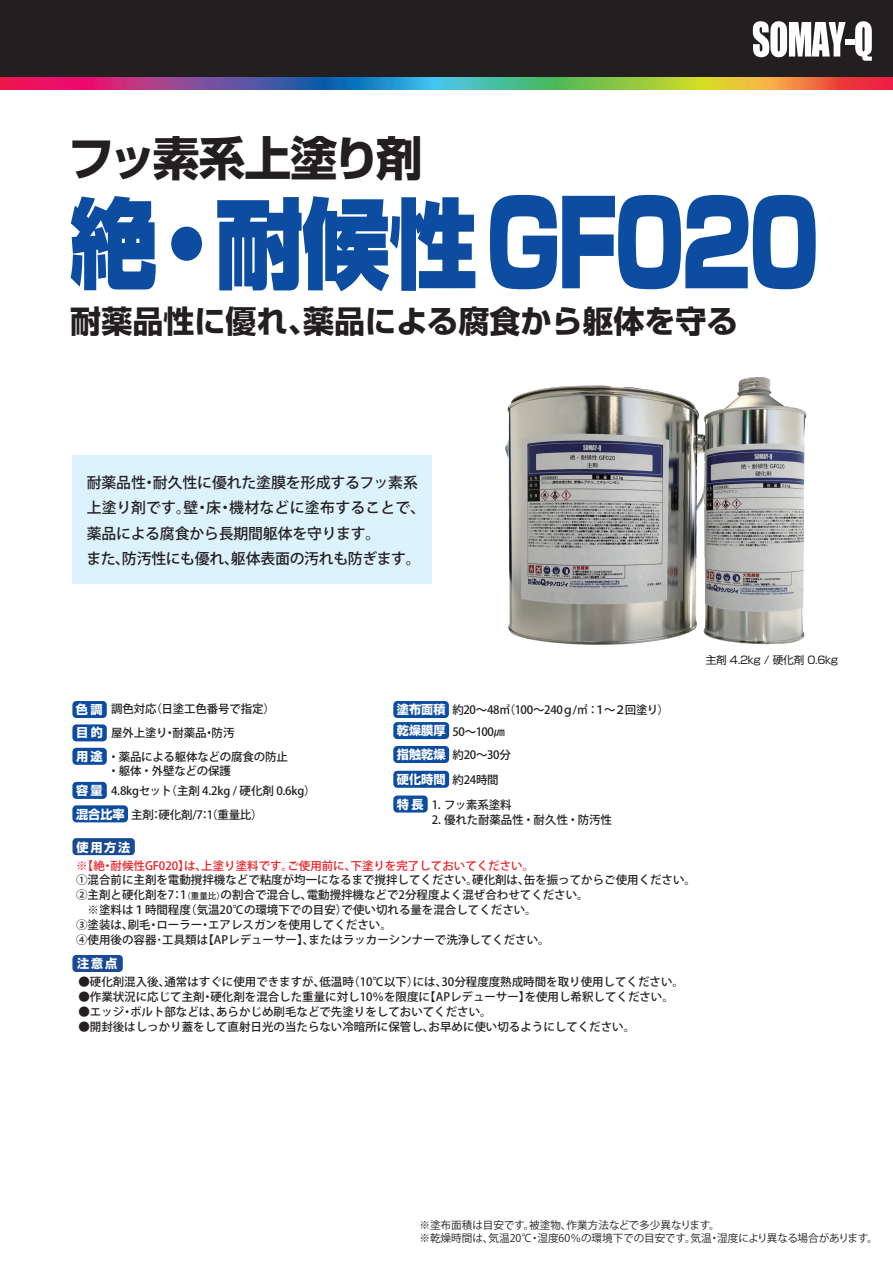
<style>
.page{position:relative;width:893px;height:1263px;background:#fff}
.page>*{position:absolute;margin:0;border:0;box-sizing:border-box;transform-origin:0 0}
.t1{font:900 97.8px "Shin Go Pro";color:#0d4da1;scale:.9 1}
.t2{font:700 46.8px "Shin Go Pro";letter-spacing:-.075em;color:#231f20}
.t3{font:700 31.05px "Shin Go Pro";color:#231f20}
.t4{font:500 14.85px/25.5px "Koz Go Pr 6 N";letter-spacing:-.01em;color:#231f20}
.t5{font:700 12.15px "Shin Go Pro";letter-spacing:.145em;color:#fff}
.t6{font:500 11.55px/14.9px "Koz Go Pr 6 N";color:#231f20}
.t7{font:500 11.55px/24.8px "Koz Go Pr 6 N";letter-spacing:-.03em;color:#231f20}
.t8{font:500 11.55px "Koz Go Pr 6 N";color:#ee1d23}
.t9{font:10.65px/12.8px "Koz Go Pro";color:#231f20}
.t10{font:10.65px "Shin Go Pro";letter-spacing:-.015em;color:#231f20}
.s1{font-size:117.3px}
.s2{font-family:"Shin Go Pro";font-weight:700;font-size:12.15px;color:#fff}
.s3{font-size:8.55px}
</style>
<div class="page">
<div style="left:72px;top:838px;width:63px;height:17px;background:#194a93;border-radius:4px"></div>
<div style="left:72px;top:455px;width:360px;height:129px;background:#dcf2fc"></div>
<div style="left:72px;top:955px;width:51px;height:17px;background:#194a93;border-radius:4px"></div>
<div style="left:72px;top:724px;width:35px;height:17px;background:#0d4da1;border-radius:4px"></div>
<div style="left:72px;top:701px;width:35px;height:17px;background:#0d4da1;border-radius:4px"></div>
<div style="left:72px;top:805px;width:56px;height:17px;background:#0d4da1;border-radius:4px"></div>
<div style="left:72px;top:748px;width:35px;height:17px;background:#0d4da1;border-radius:4px"></div>
<div style="left:72px;top:782px;width:35px;height:17px;background:#0d4da1;border-radius:4px"></div>
<div style="left:393px;top:795px;width:35px;height:17px;background:#0d4da1;border-radius:4px"></div>
<div style="left:393px;top:701px;width:56px;height:17px;background:#0d4da1;border-radius:4px"></div>
<div style="left:393px;top:746px;width:56px;height:17px;background:#0d4da1;border-radius:4px"></div>
<div style="left:393px;top:771px;width:56px;height:17px;background:#0d4da1;border-radius:4px"></div>
<img style="left:505px;top:377px;width:302px;height:268px">
<svg style="left:697px;top:451px;width:8px;height:54px"></svg>
<svg style="left:0;top:77px;width:893px;height:12px;background:#907b78"></svg>
<div style="left:0;top:0;width:893px;height:77px;background:#231f20"></div>
<svg style="left:753px;top:21px;width:92px;height:36px"></svg>
<div style="left:845px;top:39px;width:9px;height:6px;background:#fff"></div>
<svg style="left:855px;top:21px;width:17px;height:40px"></svg>
<div style="left:393px;top:722px;width:56px;height:17px;background:#0d4da1;border-radius:4px"></div>
<h2 class="t2" style="left:68px;top:121px;width:356px">フッ素系上塗り剤</h2>
<h1 class="t1" style="left:70px;top:166px;width:835px">絶・耐候性<span class="s1">GF020</span></h1>
<h3 class="t3" style="left:70px;top:296px;width:669px">耐薬品性に優れ、薬品による腐食から躯体を守る</h3>
<p class="t4" style="left:86px;top:470px;width:341px">耐薬品性・耐久性に優れた塗膜を形成するフッ素系上塗り剤です。壁・床・機材などに塗布することで、薬品による腐食から長期間躯体を守ります。<br>また、防汚性にも優れ、躯体表面の汚れも防ぎます。</p>
<p class="t6" style="left:76px;top:702px;width:201px"><span class="s2">色調</span> 調色対応（日塗工色番号で指定）</p>
<p class="t6" style="left:76px;top:725px;width:160px"><span class="s2">目的</span> 屋外上塗り・耐薬品・防汚</p>
<p class="t6" style="left:108px;top:749px;width:181px;text-indent:-32px"><span class="s2">用途</span>・薬品による躯体などの腐食の防止・躯体・外壁などの保護</p>
<p class="t6" style="left:76px;top:783px;width:241px"><span class="s2">容量</span> 4.8kgセット（主剤 4.2kg / 硬化剤 0.6kg）</p>
<p class="t6" style="left:76px;top:807px;width:188px"><span class="s2">混合比率</span>主剤：硬化剤/7：1（重量比）</p>
<p class="t7" style="left:397px;top:698px;width:273px"><span class="s2">塗布面積</span>約20～48㎡（100～240ｇ/㎡ ：１～２回塗り）</p>
<p class="t7" style="left:397px;top:743px;width:116px"><span class="s2">指触乾燥</span> 約20～30分<span class="s2">硬化時間</span> 約24時間</p>
<p class="t6" style="left:397px;top:724px;width:110px"><span class="s2">乾燥膜厚</span> 50～100㎛</p>
<p class="t6" style="left:397px;top:798px;width:116px"><span class="s2">特長</span> 1. フッ素系塗料</p>
<p class="t6" style="left:432px;top:813px;width:182px">2. 優れた耐薬品性・耐久性・防汚性</p>
<p class="t5" style="left:76px;top:837px;width:55px">使用方法</p>
<p class="t8" style="left:76px;top:859px;width:460px">※【絶・耐候性GF020】は、上塗り塗料です。ご使用前に、下塗りを完了しておいてください。</p>
<p class="t6" style="left:76px;top:873px;width:621px">①混合前に主剤を電動撹拌機などで粘度が均一になるまで撹拌してください。硬化剤は、缶を振ってからご使用ください。②主剤と硬化剤を7：1<span class="s3">（重量比）</span>の割合で混合し、電動攪拌機などで2分程度よく混ぜ合わせてください。<br>　※塗料は１時間程度（気温20℃の環境下での目安）で使い切れる量を混合してください。<br>③塗装は、刷毛・ローラー・エアレスガンを使用してください。<br>④使用後の容器･工具類は【APレデューサー】、またはラッカーシンナーで洗浄してください。</p>
<p class="t5" style="left:77px;top:954px;width:42px">注意点</p>
<p class="t6" style="left:78px;top:975px;width:607px">●硬化剤混入後、通常はすぐに使用できますが、低温時（10℃以下）には、30分程度度熟成時間を取り使用してください。</p>
<p class="t6" style="left:78px;top:990px;width:597px">●作業状況に応じて主剤・硬化剤を混合した重量に対し10％を限度に【APレデューサー】を使用し希釈してください。</p>
<p class="t6" style="left:78px;top:1005px;width:415px">●エッジ・ボルト部などは、あらかじめ刷毛などで先塗りをしておいてください。</p>
<p class="t6" style="left:78px;top:1019px;width:558px">●開封後はしっかり蓋をして直射日光の当たらない冷暗所に保管し、お早めに使い切るようにしてください。</p>
<p class="t10" style="left:706px;top:651px;width:134px">主剤 4.2kg / 硬化剤 0.6kg</p>
<p class="t9" style="left:419px;top:1219px;width:460px">※塗布面積は目安です。被塗物、作業方法などで多少異なります。<br>※乾燥時間は、気温20℃・湿度60％の環境下での目安です。気温・湿度により異なる場合があります。</p>
</div>
